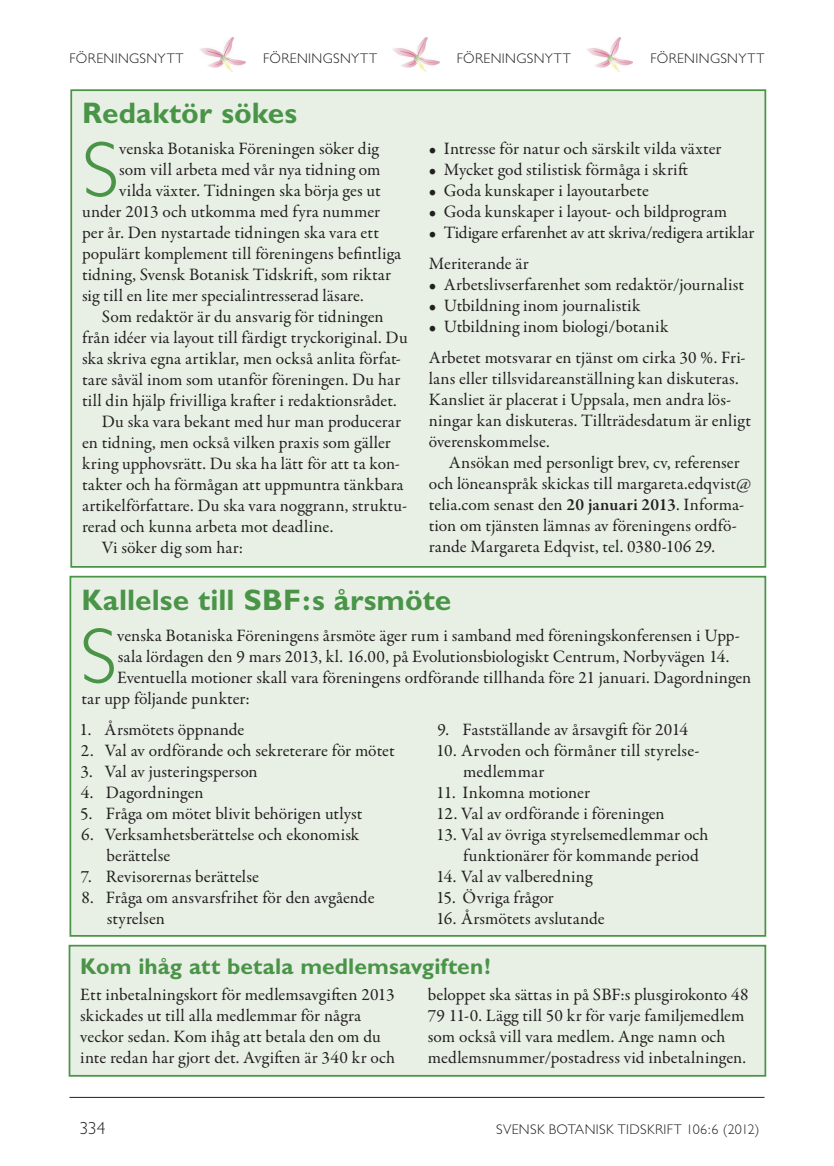
<style>
.page{position:relative;width:834px;height:1166px;background:#fff}
.page>*{position:absolute;margin:0;border:0;box-sizing:border-box;transform-origin:0 0}
.Normal__första{font:300 79.1px "Gill Sans";color:#4a9448}
.Artikelrubrik{font:700 29.75px "Gill Sans";letter-spacing:.005em;color:#4a9448}
.FigurTabell{font:700 22.75px "Gill Sans";color:#4a9448}
.FigurTabell-2{font:17.5px/21px "Garamond Premr Pro";letter-spacing:.01em;color:#231f20}
.Normal__första-2{font:17.5px "Garamond Premr Pro";letter-spacing:.005em;color:#231f20}
.FigurTabell-3{font:17.5px "Garamond Premr Pro";letter-spacing:-.01em;color:#231f20}
.t1{font:300 17.5px "Gill Sans";color:#231f20}
.t2{font:300 14px "Gill Sans";letter-spacing:.025em;color:#231f20}
.s1{font-weight:600}
</style>
<div class="page">
<hr style="left:69px;top:1097px;width:695px;height:1px;background:#231f20">
<div style="left:70px;top:577px;width:695px;height:359px;background:#e8f0e6"></div>
<div style="left:69px;top:576px;width:697px;height:361px;border:2px solid #4a9448"></div>
<img style="left:200px;top:37px;width:45px;height:35px">
<img style="left:393px;top:37px;width:46px;height:35px">
<img style="left:587px;top:37px;width:45px;height:35px">
<div style="left:71px;top:90px;width:694px;height:477px;background:#e8f0e6"></div>
<div style="left:70px;top:89px;width:696px;height:479px;border:2px solid #4a9448"></div>
<div style="left:69px;top:945px;width:696px;height:131px;background:#e8f0e6"></div>
<div style="left:69px;top:945px;width:697px;height:131px;border:2px solid #4a9448"></div>
<p class="t2" style="left:69px;top:50px;width:116px">FÖRENINGSNYTT</p>
<p class="t2" style="left:263px;top:50px;width:116px">FÖRENINGSNYTT</p>
<p class="t2" style="left:456px;top:50px;width:116px">FÖRENINGSNYTT</p>
<p class="t2" style="left:650px;top:50px;width:116px">FÖRENINGSNYTT</p>
<p class="Artikelrubrik" style="left:82px;top:96px;width:217px">Redaktör sökes</p>
<p class="Normal__första" style="left:82px;top:125px;width:39px">S</p>
<p class="FigurTabell-2" style="left:119px;top:139px;width:261px">venska Botaniska Föreningen söker dig</p>
<p class="FigurTabell-2" style="left:429px;top:139px;width:294px">• Intresse för natur och särskilt vilda växter</p>
<p class="FigurTabell-2" style="left:429px;top:160px;width:261px">• Mycket god stilistisk förmåga i skrift</p>
<p class="FigurTabell-2" style="left:429px;top:181px;width:221px">• Goda kunskaper i layoutarbete</p>
<p class="FigurTabell-2" style="left:429px;top:202px;width:300px">• Goda kunskaper i layout- och bildprogram</p>
<p class="FigurTabell-3" style="left:429px;top:222px;width:327px">• Tidigare erfarenhet av att skriva/redigera artiklar</p>
<p class="FigurTabell-2" style="left:429px;top:254px;width:101px">Meriterande är</p>
<p class="FigurTabell-2" style="left:429px;top:275px;width:316px">• Arbetslivserfarenhet som redaktör/journalist</p>
<p class="FigurTabell-2" style="left:429px;top:296px;width:213px">• Utbildning inom journalistik</p>
<p class="FigurTabell-2" style="left:429px;top:317px;width:241px">• Utbildning inom biologi/botanik</p>
<p class="FigurTabell-2" style="left:429px;top:347px;width:323px">Arbetet motsvarar en tjänst om cirka 30 %. Fri&shy;lans eller tillsvidareanställning kan diskuteras.<br>Kansliet är placerat i Uppsala, men andra lös&shy;ningar kan diskuteras. Tillträdesdatum är enligt överenskommelse.</p>
<p class="FigurTabell-2" style="left:429px;top:452px;width:324px;text-indent:20px">Ansökan med personligt brev, cv, referenser och löneanspråk skickas till margareta.edqvist@ telia.com senast den <span class="s1">20 januari 2013</span>. Informa&shy;tion om tjänsten lämnas av föreningens ordfö&shy;rande Margareta Edqvist, tel. 0380-106 29.</p>
<p class="FigurTabell-2" style="left:119px;top:160px;width:263px">som vill arbeta med vår nya tidning om</p>
<p class="FigurTabell-2" style="left:119px;top:181px;width:263px">vilda växter. Tidningen ska börja ges ut</p>
<p class="FigurTabell-2" style="left:82px;top:202px;width:299px">under 2013 och utkomma med fyra nummer</p>
<p class="FigurTabell-2" style="left:82px;top:223px;width:298px">per år. Den nystartade tidningen ska vara ett</p>
<p class="FigurTabell-2" style="left:82px;top:244px;width:320px">populärt komplement till föreningens befintliga</p>
<p class="FigurTabell-2" style="left:82px;top:265px;width:310px">tidning, Svensk Botanisk Tidskrift, som riktar</p>
<p class="FigurTabell-2" style="left:82px;top:286px;width:283px">sig till en lite mer specialintresserad läsare.</p>
<p class="FigurTabell-2" style="left:82px;top:307px;width:327px;text-indent:20px">Som redaktör är du ansvarig för tidningen från idéer via layout till färdigt tryckoriginal. Du ska skriva egna artiklar, men också anlita förfat&shy;tare såväl inom som utanför föreningen. Du har till din hjälp frivilliga krafter i redaktionsrådet.</p>
<p class="FigurTabell-2" style="left:82px;top:412px;width:326px;text-indent:20px">Du ska vara bekant med hur man producerar en tidning, men också vilken praxis som gäller kring upphovsrätt. Du ska ha lätt för att ta kon&shy;takter och ha förmågan att uppmuntra tänkbara artikelförfattare. Du ska vara noggrann, struktu&shy;rerad och kunna arbeta mot deadline.</p>
<p class="FigurTabell-2" style="left:102px;top:538px;width:143px">Vi söker dig som har:</p>
<p class="Artikelrubrik" style="left:81px;top:582px;width:371px">Kallelse till SBF:s årsmöte</p>
<p class="Normal__första" style="left:80px;top:612px;width:39px">S</p>
<p class="Normal__första-2" style="left:117px;top:625px;width:624px">venska Botaniska Föreningens årsmöte äger rum i samband med föreningskonferensen i Upp-</p>
<p class="Normal__första-2" style="left:118px;top:646px;width:613px">sala lördagen den 9 mars 2013, kl. 16.00, på Evolutionsbiologiskt Centrum, Norbyvägen 14.</p>
<p class="Normal__första-2" style="left:117px;top:667px;width:635px">Eventuella motioner skall vara föreningens ordförande tillhanda före 21 januari. Dagordningen</p>
<p class="Normal__första-2" style="left:81px;top:688px;width:170px">tar upp följande punkter:</p>
<p class="FigurTabell-2" style="left:80px;top:719px;width:166px">1. Årsmötets öppnande</p>
<p class="FigurTabell-2" style="left:81px;top:740px;width:315px">2. Val av ordförande och sekreterare för mötet</p>
<p class="FigurTabell-2" style="left:80px;top:761px;width:179px">3. Val av justeringsperson</p>
<p class="FigurTabell-2" style="left:81px;top:782px;width:124px">4. Dagordningen</p>
<p class="FigurTabell-2" style="left:80px;top:803px;width:284px">5. Fråga om mötet blivit behörigen utlyst</p>
<p class="FigurTabell-2" style="left:107px;top:824px;width:254px;text-indent:-25px">6. Verksamhetsberättelse och ekonomisk berättelse</p>
<p class="FigurTabell-2" style="left:81px;top:866px;width:179px">7. Revisorernas berättelse</p>
<p class="FigurTabell-2" style="left:107px;top:887px;width:269px;text-indent:-25px">8. Fråga om ansvarsfrihet för den avgående styrelsen</p>
<p class="FigurTabell-2" style="left:437px;top:719px;width:252px">9. Fastställande av årsavgift för 2014</p>
<p class="FigurTabell-2" style="left:463px;top:740px;width:238px;text-indent:-27px">10. Arvoden och förmåner till styrelse&shy;medlemmar</p>
<p class="FigurTabell-2" style="left:436px;top:782px;width:155px">11. Inkomna motioner</p>
<p class="FigurTabell-2" style="left:436px;top:803px;width:230px">12. Val av ordförande i föreningen</p>
<p class="FigurTabell-2" style="left:463px;top:824px;width:247px;text-indent:-27px">13. Val av övriga styrelsemedlemmar och funktionärer för kommande period</p>
<p class="FigurTabell-2" style="left:436px;top:866px;width:158px">14. Val av valberedning</p>
<p class="FigurTabell-2" style="left:436px;top:887px;width:119px">15. Övriga frågor</p>
<p class="FigurTabell-2" style="left:436px;top:908px;width:170px">16. Årsmötets avslutande</p>
<p class="FigurTabell" style="left:80px;top:952px;width:412px">Kom ihåg att betala medlemsavgiften!</p>
<p class="FigurTabell-2" style="left:80px;top:984px;width:316px">Ett inbetalningskort för medlemsavgiften 2013 skickades ut till alla medlemmar för några veckor sedan. Kom ihåg att betala den om du inte redan har gjort det. Avgiften är 340 kr och</p>
<p class="FigurTabell-2" style="left:428px;top:984px;width:322px">beloppet ska sättas in på SBF:s plusgirokonto 48<br>79 11-0. Lägg till 50 kr för varje familjemedlem som också vill vara medlem. Ange namn och medlemsnummer/postadress vid inbetalningen.</p>
<p class="t1" style="left:79px;top:1118px;width:28px">334</p>
<p class="t2" style="left:496px;top:1121px;width:265px">SVENSK BOTANISK TIDSKRIFT 106:6 (2012)</p>
</div>
